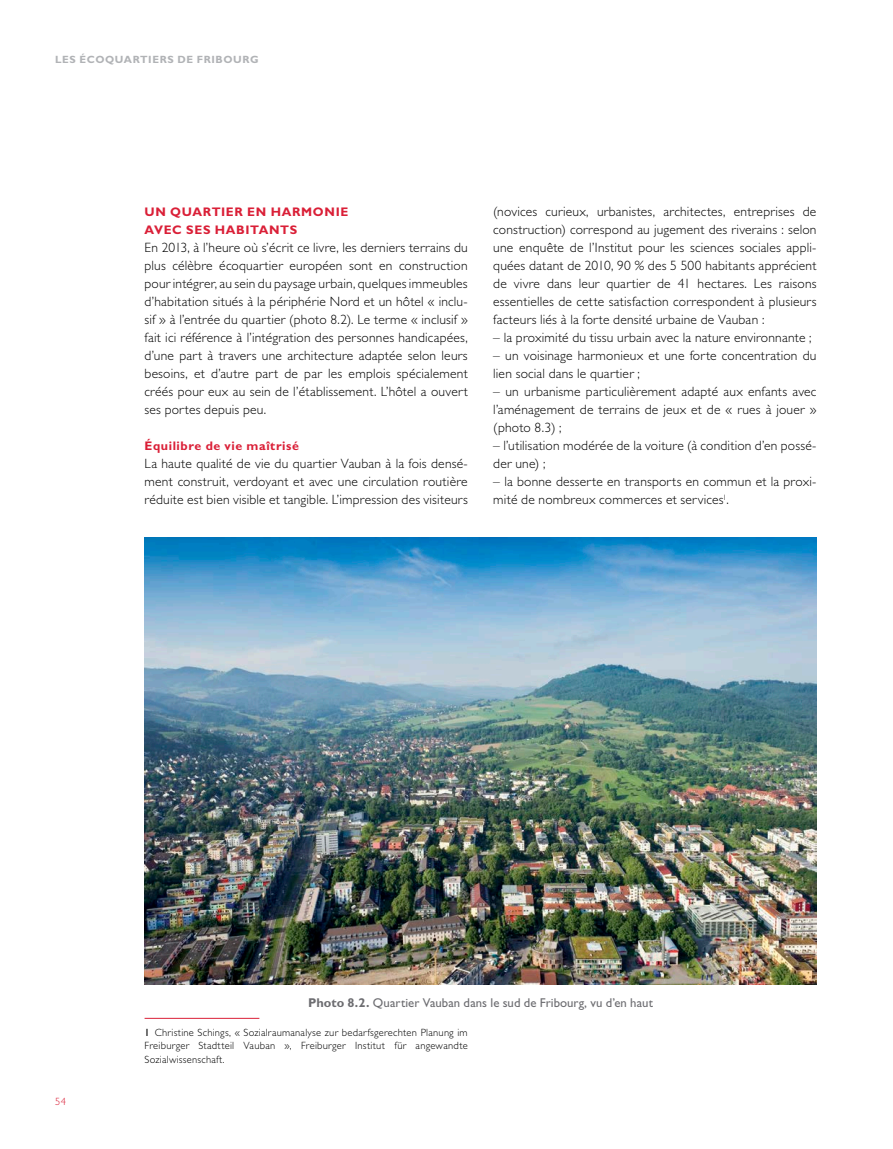
<style>
.page{position:relative;width:893px;height:1149px;background:#fff}
.page>*{position:absolute;margin:0;border:0;box-sizing:border-box;transform-origin:0 0}
.t1{font:300 13.5px/18px "Gill Sans Std";letter-spacing:.015em;color:#000;text-align:justify}
.t2{font:12.75px "Gill Sans Std";letter-spacing:.005em;color:#6d6d71}
.t3{font:700 12.45px/18px "Gill Sans Std";letter-spacing:.055em;color:#da1f37}
.t4{font:300 10.5px/13.5px "Gill Sans Std";letter-spacing:.025em;color:#000;text-align:justify}
.t5{font:700 10.5px "Gill Sans";letter-spacing:.055em;color:#b1b3b6}
.t6{font:300 10.5px "Gill Sans";color:#da1f37}
.s1{font-family:"Gill Sans";font-weight:700}
.s2{font-family:"Gill Sans";font-weight:400}
</style>
<div class="page">
<img style="left:145px;top:537px;width:671px;height:447px">
<hr style="left:145px;top:1017px;width:114px;height:1px;background:#da1f37">
<p class="t5" style="left:55px;top:53px;width:205px">LES ÉCOQUARTIERS DE FRIBOURG</p>
<p class="t3" style="left:145px;top:203px;width:205px">UN QUARTIER EN HARMONIE<br>AVEC SES HABITANTS</p>
<p class="t1" style="left:145px;top:239px;width:325px">En 2013, à l’heure où s’écrit ce livre, les derniers terrains du plus célèbre écoquartier européen sont en construction pour intégrer, au sein du paysage urbain, quelques immeubles d’habitation situés à la périphérie Nord et un hôtel « inclu&shy;sif » à l’entrée du quartier (photo 8.2). Le terme « inclusif » fait ici référence à l’intégration des personnes handicapées, d’une part à travers une architecture adaptée selon leurs besoins, et d’autre part de par les emplois spécialement créés pour eux au sein de l’établissement. L’hôtel a ouvert ses portes depuis peu.</p>
<p class="t3" style="left:145px;top:437px;width:156px">ÉQUILIBRE DE VIE MAÎTRISÉ</p>
<p class="t1" style="left:145px;top:455px;width:325px">La haute qualité de vie du quartier Vauban à la fois densé&shy;ment construit, verdoyant et avec une circulation routière réduite est bien visible et tangible. L’impression des visiteurs</p>
<p class="t1" style="left:493px;top:203px;width:325px">(novices curieux, urbanistes, architectes, entreprises de construction) correspond au jugement des riverains : selon une enquête de l’Institut pour les sciences sociales appli&shy;quées datant de 2010, 90 % des 5 500 habitants apprécient de vivre dans leur quartier de 41 hectares. Les raisons essentielles de cette satisfaction correspondent à plusieurs facteurs liés à la forte densité urbaine de Vauban :</p>
<p class="t1" style="left:493px;top:329px;width:320px">– la proximité du tissu urbain avec la nature environnante ;</p>
<p class="t1" style="left:493px;top:347px;width:325px">– un voisinage harmonieux et une forte concentration du lien social dans le quartier ;</p>
<p class="t1" style="left:493px;top:383px;width:325px">– un urbanisme particulièrement adapté aux enfants avec l’aménagement de terrains de jeux et de « rues à jouer » (photo 8.3) ;</p>
<p class="t1" style="left:493px;top:437px;width:325px">– l’utilisation modérée de la voiture (à condition d’en possé&shy;der une) ;</p>
<p class="t1" style="left:493px;top:473px;width:325px">– la bonne desserte en transports en commun et la proxi&shy;mité de nombreux commerces et services<sup>1</sup>.</p>
<p class="t6" style="left:55px;top:1095px;width:12px">54</p>
<p class="t2" style="left:308px;top:995px;width:346px"><span class="s1">PHOTO 8.2.</span> Quartier Vauban dans le sud de Fribourg, vu d’en haut</p>
<p class="t4" style="left:145px;top:1025px;width:325px"><span class="s2">1</span> Christine Schings, « Sozialraumanalyse zur bedarfsgerechten Planung im Freiburger Stadtteil Vauban », Freiburger Institut für angewandte Sozialwissenschaft.</p>
</div>
